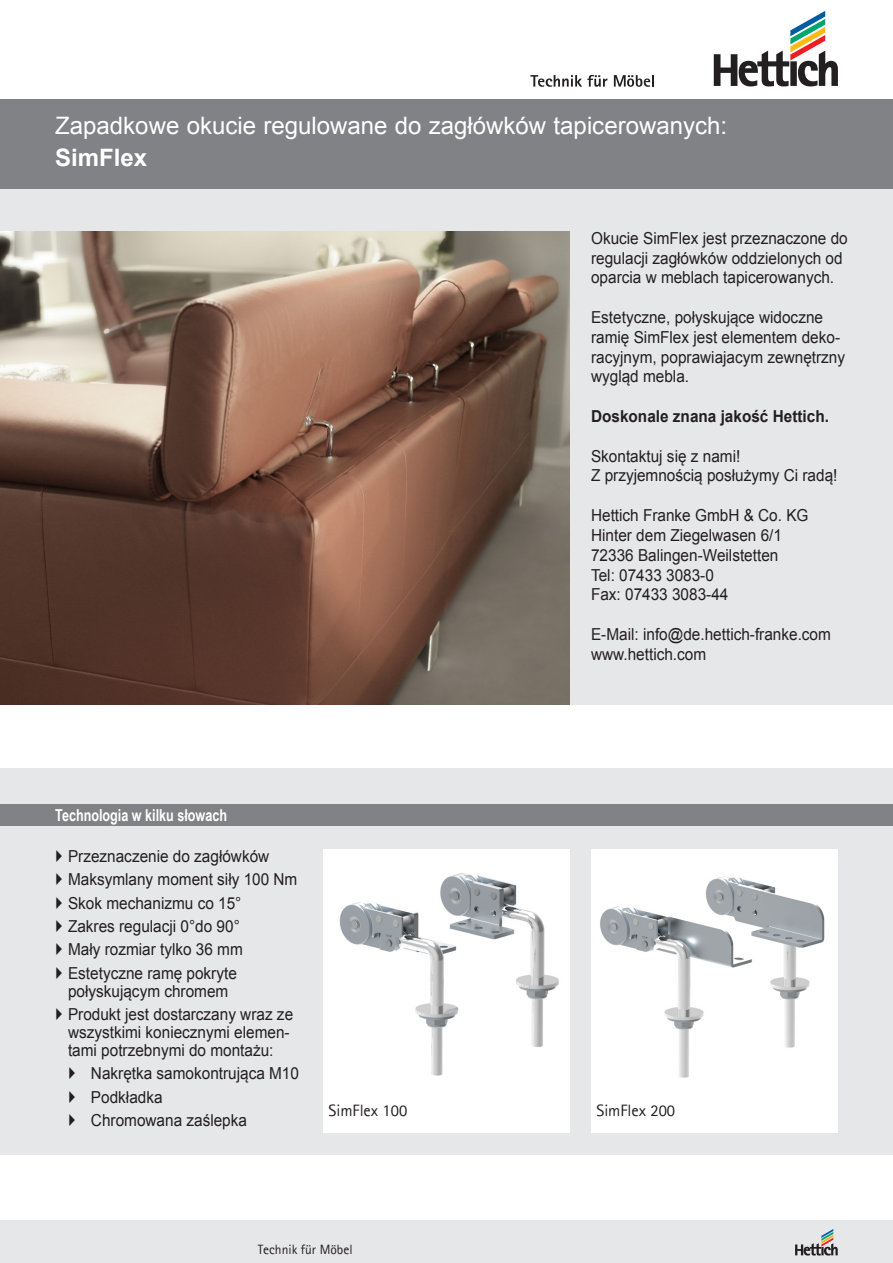
<style>
.page{position:relative;width:893px;height:1263px;background:#fff}
.page>*{position:absolute;margin:0;border:0;box-sizing:border-box;transform-origin:0 0}
.t1{font:24px "Arial";color:#fff}
.t2{font:700 24px "Arial";color:#fff}
._00_Taben_Typo_cente{font:16.5px/19.8px "Arial";color:#231f20;scale:.93 1}
.t3{font:700 16.5px "Arial";color:#231f20;scale:.93 1}
.t4{font:700 16.5px "Arial Narrow";color:#fff;scale:.93 1}
.t5{font:16.5px "Agfa Rotis Sans Serif";color:#231f20}
.t6{font:13.5px "Agfa Rotis Sans Serif";color:#231f20}
</style>
<div class="page">
<div style="left:0;top:99px;width:893px;height:90px;background:#808285"></div>
<svg style="left:530px;top:75px;width:77px;height:12px"></svg>
<svg style="left:614px;top:75px;width:40px;height:12px"></svg>
<svg style="left:714px;top:11px;width:124px;height:75px"></svg>
<div style="left:0;top:189px;width:893px;height:516px;background:#e6e7e9"></div>
<div style="left:0;top:767px;width:893px;height:387px;background:#e6e7e9"></div>
<div style="left:0;top:1220px;width:893px;height:43px;background:#e6e7e9"></div>
<img style="left:0;top:232px;width:570px;height:473px">
<div style="left:0;top:804px;width:893px;height:21px;background:#808285"></div>
<img style="left:591px;top:849px;width:247px;height:283px">
<img style="left:323px;top:849px;width:247px;height:283px">
<svg style="left:795px;top:1229px;width:43px;height:26px"></svg>
<p class="t1" style="left:55px;top:110px;width:673px">Zapadkowe okucie regulowane do zagłówków tapicerowanych:</p>
<p class="t2" style="left:55px;top:141px;width:94px">SimFlex</p>
<p class="_00_Taben_Typo_cente" style="left:591px;top:228px;width:278px">Okucie SimFlex jest przeznaczone do regulacji zagłówków oddzielonych od oparcia w meblach tapicerowanych.</p>
<p class="_00_Taben_Typo_cente" style="left:591px;top:308px;width:275px">Estetyczne, połyskujące widoczne ramię SimFlex jest elementem deko&shy;racyjnym, poprawiajacym zewnętrzny wygląd mebla.</p>
<p class="t3" style="left:591px;top:405px;width:257px">Doskonale znana jakość Hettich.</p>
<p class="_00_Taben_Typo_cente" style="left:591px;top:446px;width:162px">Skontaktuj się z nami!</p>
<p class="_00_Taben_Typo_cente" style="left:591px;top:466px;width:266px">Z przyjemnością posłużymy Ci radą!</p>
<p class="_00_Taben_Typo_cente" style="left:591px;top:506px;width:235px">Hettich Franke GmbH &amp; Co. KG</p>
<p class="_00_Taben_Typo_cente" style="left:591px;top:525px;width:207px">Hinter dem Ziegelwasen 6/1</p>
<p class="_00_Taben_Typo_cente" style="left:591px;top:545px;width:203px">72336 Balingen-Weilstetten</p>
<p class="_00_Taben_Typo_cente" style="left:591px;top:565px;width:134px">Tel: 07433 3083-0</p>
<p class="_00_Taben_Typo_cente" style="left:591px;top:585px;width:149px">Fax: 07433 3083-44</p>
<p class="_00_Taben_Typo_cente" style="left:591px;top:624px;width:259px">E-Mail: info@de.hettich-franke.com</p>
<p class="_00_Taben_Typo_cente" style="left:591px;top:644px;width:125px">www.hettich.com</p>
<p class="t4" style="left:55px;top:802px;width:186px">Technologia w kilku słowach</p>
<p class="_00_Taben_Typo_cente" style="left:68px;top:847px;width:218px">Przeznaczenie do zagłówków</p>
<p class="_00_Taben_Typo_cente" style="left:68px;top:870px;width:248px">Maksymlany moment siły 100 Nm</p>
<p class="_00_Taben_Typo_cente" style="left:68px;top:893px;width:188px">Skok mechanizmu co 15°</p>
<p class="_00_Taben_Typo_cente" style="left:68px;top:916px;width:186px">Zakres regulacji 0°do 90°</p>
<p class="_00_Taben_Typo_cente" style="left:68px;top:940px;width:189px">Mały rozmiar tylko 36 mm</p>
<p class="_00_Taben_Typo_cente" style="left:68px;top:964px;width:183px;line-height:18px">Estetyczne ramę pokryte połyskującym chromem</p>
<p class="_00_Taben_Typo_cente" style="left:68px;top:1005px;width:244px;line-height:18px">Produkt jest dostarczany wraz ze wszystkimi koniecznymi elemen&shy;tami potrzebnymi do montażu:</p>
<p class="_00_Taben_Typo_cente" style="left:91px;top:1064px;width:225px">Nakrętka samokontrująca M10</p>
<p class="_00_Taben_Typo_cente" style="left:91px;top:1087px;width:79px">Podkładka</p>
<p class="_00_Taben_Typo_cente" style="left:91px;top:1110px;width:169px">Chromowana zaślepka</p>
<p class="t5" style="left:328px;top:1101px;width:80px">SimFlex 100</p>
<p class="t5" style="left:596px;top:1101px;width:80px">SimFlex 200</p>
<p class="t6" style="left:258px;top:1241px;width:96px">Technik für Möbel</p>
</div>
